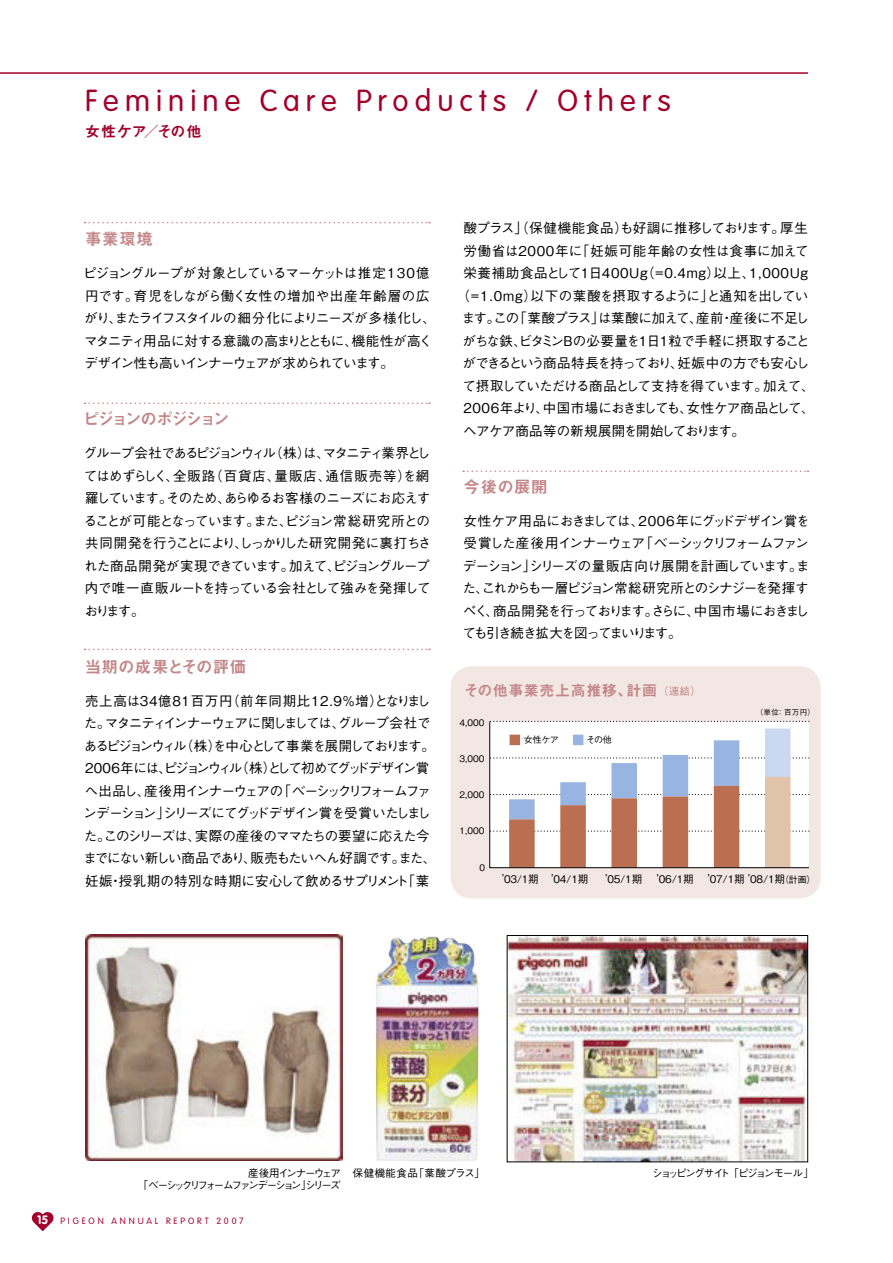
<style>
.page{position:relative;width:893px;height:1263px;background:#fff}
.page>*{position:absolute;margin:0;border:0;box-sizing:border-box;transform-origin:0 0}
.t1{font:300 30px "VAG Rounded";letter-spacing:.2em;color:#a2002b}
.t2{font:16.5px "Midashi Go Pro MB31";letter-spacing:.01em;color:#c48688}
.t3{font:16.5px "Midashi Go Pro MB31";letter-spacing:-.125em;color:#c48688}
.t4{font:15px "Midashi Go Pro MB31";letter-spacing:.04em;color:#c48688}
.t5{font:15px "Midashi Go Pro MB31";letter-spacing:.05em;color:#a2002b}
.t6{font:500 13.5px/22.5px "Gothic BBB Pro";letter-spacing:-.06em;color:#000}
.t7{font:500 13.5px/22.5px "Gothic BBB Pro";letter-spacing:-.09em;color:#000}
.t8{font:500 13.5px "Gothic BBB Pro";letter-spacing:.045em;color:#000}
.t9{font:500 13.5px "Gothic BBB Pro";letter-spacing:-.03em;color:#000}
.t10{font:500 13.5px "Gothic BBB Pro";letter-spacing:-.02em;color:#000}
.t11{font:500 13.5px "Gothic BBB Pro";letter-spacing:-.015em;color:#000}
.t12{font:500 13.5px "Gothic BBB Pro";letter-spacing:.05em;color:#000}
.t13{font:500 13.5px "Gothic BBB Pro";letter-spacing:-.035em;color:#000}
.t14{font:500 10.5px "Gothic BBB Pro";letter-spacing:-.105em;color:#000}
.t15{font:500 10.5px "Gothic BBB Pro";letter-spacing:-.215em;color:#000}
.t16{font:500 10.5px "Gothic BBB Pro";letter-spacing:-.14em;color:#000}
.t17{font:500 10.5px "Gothic BBB Pro";letter-spacing:.04em;color:#000}
.t18{font:500 9px "Gothic BBB Pro";color:#000}
.t19{font:300 9px "VAG Rounded";letter-spacing:.325em;color:#a2002b}
.t20{font:500 7.5px "Gothic BBB Pro";color:#000}
.s1{font-family:"Gothic BBB Pro";font-weight:500;font-size:10.5px}
.s2{font-size:9px}
.s3{font-weight:700;font-size:12px;color:#fff}
</style>
<div class="page">
<div style="left:451px;top:666px;width:370px;height:232px;background:#f3e7e4"></div>
<svg style="left:85px;top:222px;width:345px;height:1px"></svg>
<svg style="left:85px;top:403px;width:345px;height:1px"></svg>
<svg style="left:85px;top:649px;width:345px;height:1px"></svg>
<svg style="left:463px;top:470px;width:345px;height:2px"></svg>
<img style="left:509px;top:937px;width:297px;height:223px">
<div style="left:507px;top:935px;width:301px;height:227px;border:1px solid #000"></div>
<img style="left:375px;top:936px;width:103px;height:225px">
<hr style="left:0;top:72px;width:808px;height:2px;background:#a2002b">
<img style="left:85px;top:934px;width:257px;height:226px">
<svg style="left:489px;top:720px;width:321px;height:2px"></svg>
<svg style="left:489px;top:721px;width:320px;height:147px"></svg>
<div style="left:510px;top:735px;width:10px;height:10px;background:#ba6f52"></div>
<div style="left:573px;top:735px;width:10px;height:10px;background:#97b5e0"></div>
<svg style="left:31px;top:1212px;width:23px;height:19px"></svg>
<p class="t1" style="left:85px;top:83px;width:587px">Feminine Care Products / Others</p>
<p class="t5" style="left:85px;top:120px;width:118px">女性ケア／その他</p>
<p class="t2" style="left:85px;top:226px;width:69px">事業環境</p>
<p class="t6" style="left:83px;top:260px;width:354px">ピジョングループが対象としているマーケットは推定130億円です。育児をしながら働く女性の増加や出産年齢層の広がり、またライフスタイルの細分化によりニーズが多様化し、マタニティ用品に対する意識の高まりとともに、機能性が高くデザイン性も高いインナーウェアが求められています。</p>
<p class="t3" style="left:83px;top:406px;width:148px">ピジョンのポジション</p>
<p class="t6" style="left:83px;top:440px;width:350px">グループ会社であるピジョンウィル（株）は、マタニティ業界としてはめずらしく、全販路（百貨店、量販店、通信販売等）を網羅しています。そのため、あらゆるお客様のニーズにお応えすることが可能となっています。また、ピジョン常総研究所との共同開発を行うことにより、しっかりした研究開発に裏打ちされた商品開発が実現できています。加えて、ピジョングループ内で唯一直販ルートを持っている会社として強みを発揮しております。</p>
<p class="t2" style="left:85px;top:653px;width:163px">当期の成果とその評価</p>
<p class="t7" style="left:83px;top:688px;width:355px">売上高は34億81百万円（前年同期比12.9%増）となりました。マタニティインナーウェアに関しましては、グループ会社であるピジョンウィル（株）を中心として事業を展開しております。2006年には、ピジョンウィル（株）として初めてグッドデザイン賞へ出品し、産後用インナーウェアの「ベーシックリフォームファンデーション」シリーズにてグッドデザイン賞を受賞いたしました。このシリーズは、実際の産後のママたちの要望に応えた今までにない新しい商品であり、販売もたいへん好調です。また、妊娠・授乳期の特別な時期に安心して飲めるサプリメント「葉</p>
<p class="t11" style="left:463px;top:217px;width:346px">酸プラス」（保健機能食品）も好調に推移しております。厚生</p>
<p class="t12" style="left:463px;top:240px;width:347px">労働省は2000年に「妊娠可能年齢の女性は食事に加えて</p>
<p class="t8" style="left:463px;top:262px;width:346px">栄養補助食品として1日400Ug（=0.4mg）以上、1,000Ug</p>
<p class="t6" style="left:456px;top:283px;width:353px">（=1.0mg）以下の葉酸を摂取するように」と通知を出してい</p>
<p class="t10" style="left:462px;top:307px;width:349px">ます。この「葉酸プラス」は葉酸に加えて、産前・産後に不足し</p>
<p class="t6" style="left:462px;top:328px;width:349px">がちな鉄、ビタミンBの必要量を1日1粒で手軽に摂取すること</p>
<p class="t6" style="left:462px;top:350px;width:348px">ができるという商品特長を持っており、妊娠中の方でも安心し</p>
<p class="t6" style="left:462px;top:373px;width:354px">て摂取していただける商品として支持を得ています。加えて、</p>
<p class="t9" style="left:463px;top:397px;width:353px">2006年より、中国市場におきましても、女性ケア商品として、</p>
<p class="t13" style="left:463px;top:420px;width:283px">ヘアケア商品等の新規展開を開始しております。</p>
<p class="t2" style="left:463px;top:473px;width:86px">今後の展開</p>
<p class="t6" style="left:462px;top:508px;width:349px;text-align:justify">女性ケア用品におきましては、2006年にグッドデザイン賞を受賞した産後用インナーウェア「ベーシックリフォームファンデーション」シリーズの量販店向け展開を計画しています。また、これからも一層ピジョン常総研究所とのシナジーを発揮すべく、商品開発を行っております。さらに、中国市場におきましても引き続き拡大を図ってまいります。</p>
<p class="t4" style="left:464px;top:678px;width:239px">その他事業売上高推移、計画 <span class="s1">（連結）</span></p>
<p class="t18" style="left:460px;top:715px;width:27px">4,000</p>
<p class="t18" style="left:460px;top:751px;width:27px">3,000</p>
<p class="t18" style="left:460px;top:787px;width:27px">2,000</p>
<p class="t18" style="left:460px;top:824px;width:27px">1,000</p>
<p class="t18" style="left:479px;top:860px;width:7px">0</p>
<p class="t18" style="left:524px;top:732px;width:36px">女性ケア</p>
<p class="t18" style="left:586px;top:733px;width:27px">その他</p>
<p class="t20" style="left:756px;top:706px;width:61px">（単位： 百万円）</p>
<p class="t14" style="left:502px;top:871px;width:88px">’03/1期 ’04/1期</p>
<p class="t14" style="left:605px;top:871px;width:39px">’05/1期</p>
<p class="t14" style="left:656px;top:871px;width:39px">’06/1期</p>
<p class="t14" style="left:707px;top:871px;width:110px">’07/1期 ’08/1期<span class="s2">（計画）</span></p>
<p class="t14" style="left:248px;top:1165px;width:94px">産後用インナーウェア</p>
<p class="t17" style="left:353px;top:1165px;width:134px">保健機能食品「葉酸プラス」</p>
<p class="t16" style="left:652px;top:1165px;width:163px">ショッピングサイト 「ピジョンモール」</p>
<p class="t15" style="left:138px;top:1177px;width:204px">「ベーシックリフォームファンデーション」シリーズ</p>
<p class="t19" style="left:37px;top:1215px;width:208px"><span class="s3">15</span> PIGEON ANNUAL REPORT 2007</p>
</div>
